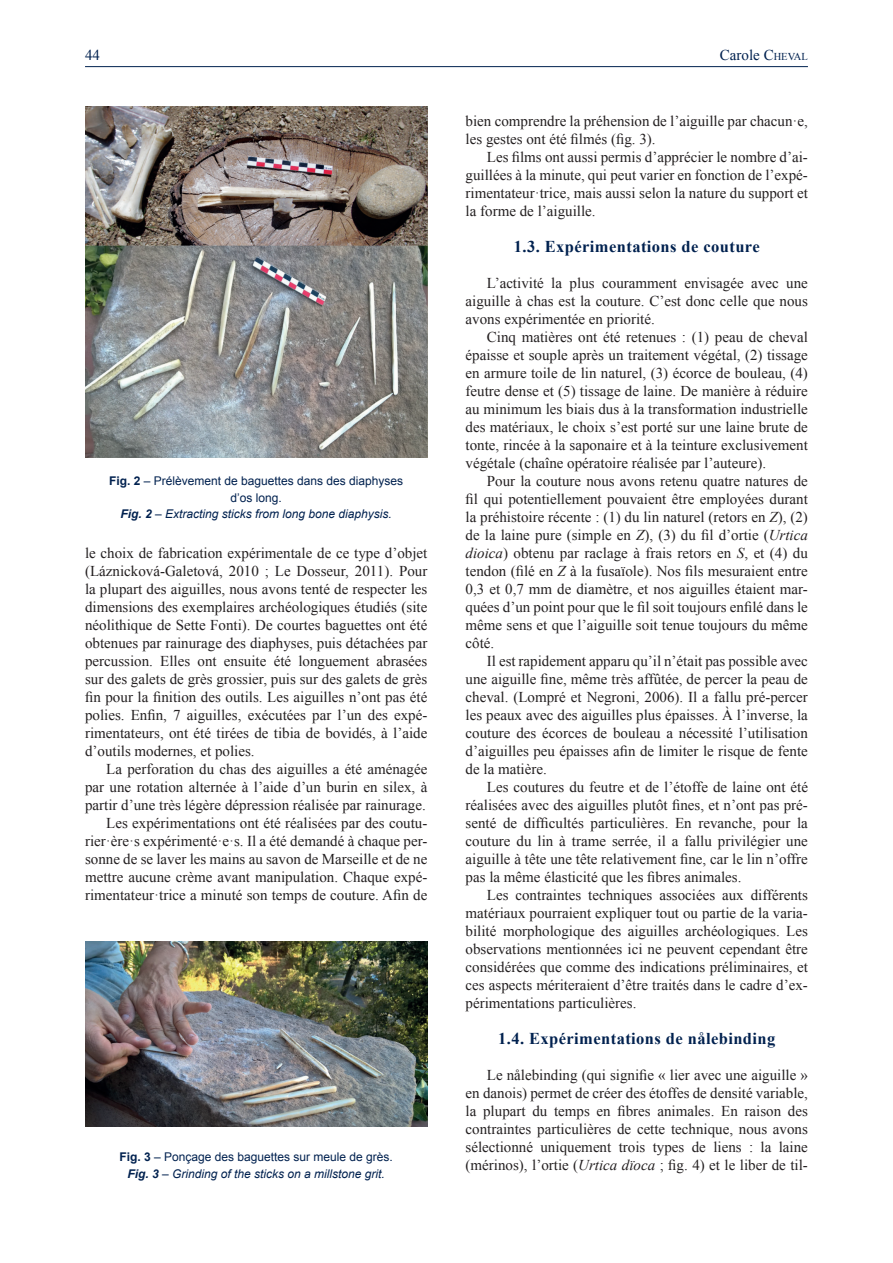
<style>
.page{position:relative;width:893px;height:1263px;background:#fff}
.page>*{position:absolute;margin:0;border:0;box-sizing:border-box;transform-origin:0 0}
.t1{font:700 16.5px "Times New Roman";letter-spacing:.025em;color:#00214f}
.t2{font:15px/18px "Times New Roman";color:#231f20;text-align:justify}
.t3{font:15px "Times New Roman";color:#00214f}
.t4{font:12px/16.5px "Arial";color:#00214f;text-align:center}
.t5{font:italic 12px/16.5px "Arial";color:#00214f;text-align:center}
.s1{font-style:inherit}
.s2{font-size:10.5px}
.s3{font-weight:700}
.s4{font-weight:700;font-style:italic}
.s5{font-style:italic}
.s6{font-weight:700;font-style:normal}
.s7{font-style:normal}
</style>
<div class="page">
<hr style="left:85px;top:66px;width:723px;height:1px;background:#00214f">
<img style="left:85px;top:106px;width:342px;height:351px">
<img style="left:85px;top:941px;width:342px;height:186px">
<p class="t3" style="left:85px;top:45px;width:16px">44</p>
<p class="t3" style="left:720px;top:45px;width:89px">Carole <span class="s1">C</span><span class="s2">HEVAL</span></p>
<p class="t4" style="left:109px;top:473px;width:296px"><span class="s3">Fig. 2</span> – Prélèvement de baguettes dans des diaphyses d’os long.<br><span class="s4">Fig. 2</span> <span class="s5">– Extracting sticks from long bone diaphysis.</span></p>
<p class="t2" style="left:85px;top:544px;width:344px">le choix de fabrication expérimentale de ce type d’objet (Láznicková-Galetová, 2010 ; Le Dosseur, 2011). Pour la plupart des aiguilles, nous avons tenté de respecter les dimensions des exemplaires archéologiques étudiés (site néolithique de Sette Fonti). De courtes baguettes ont été obtenues par rainurage des diaphyses, puis détachées par percussion. Elles ont ensuite été longuement abrasées sur des galets de grès grossier, puis sur des galets de grès fin pour la finition des outils. Les aiguilles n’ont pas été polies. Enfin, 7 aiguilles, exécutées par l’un des expé&shy;rimentateurs, ont été tirées de tibia de bovidés, à l’aide d’outils modernes, et polies.</p>
<p class="t2" style="left:85px;top:760px;width:344px;text-align:right">La perforation du chas des aiguilles a été aménagée par une rotation alternée à l’aide d’un burin en silex, à partir d’une très légère dépression réalisée par rainurage.<br>Les expérimentations ont été réalisées par des coutu&shy;rier·ère·s expérimenté·e·s. Il a été demandé à chaque per&shy;sonne de se laver les mains au savon de Marseille et de ne mettre aucune crème avant manipulation. Chaque expé&shy;rimentateur·trice a minuté son temps de couture. Afin de</p>
<p class="t5" style="left:119px;top:1149px;width:275px"><span class="s6">Fig. 3</span> <span class="s7">– Ponçage des baguettes sur meule de grès.<br></span><span class="s3">Fig. 3</span> – Grinding of the sticks on a millstone grit.</p>
<p class="t2" style="left:466px;top:112px;width:344px">bien comprendre la préhension de l’aiguille par chacun·e, les gestes ont été filmés (fig. 3).</p>
<p class="t2" style="left:466px;top:148px;width:344px;text-indent:21px">Les films ont aussi permis d’apprécier le nombre d’ai&shy;guillées à la minute, qui peut varier en fonction de l’expé&shy;rimentateur·trice, mais aussi selon la nature du support et la forme de l’aiguille.</p>
<p class="t1" style="left:514px;top:235px;width:247px">1.3. Expérimentations de couture</p>
<p class="t2" style="left:466px;top:274px;width:344px;text-indent:21px">L’activité la plus couramment envisagée avec une aiguille à chas est la couture. C’est donc celle que nous avons expérimentée en priorité.</p>
<p class="t2" style="left:466px;top:328px;width:344px;text-indent:21px">Cinq matières ont été retenues : (1) peau de cheval épaisse et souple après un traitement végétal, (2) tissage en armure toile de lin naturel, (3) écorce de bouleau, (4) feutre dense et (5) tissage de laine. De manière à réduire au minimum les biais dus à la transformation industrielle des matériaux, le choix s’est porté sur une laine brute de tonte, rincée à la saponaire et à la teinture exclusivement végétale (chaîne opératoire réalisée par l’auteure).</p>
<p class="t2" style="left:466px;top:472px;width:344px;text-indent:21px">Pour la couture nous avons retenu quatre natures de fil qui potentiellement pouvaient être employées durant la préhistoire récente : (1) du lin naturel (retors en <span class="s5">Z</span>), (2) de la laine pure (simple en <span class="s5">Z</span>), (3) du fil d’ortie (<span class="s5">Urtica dioica</span>) obtenu par raclage à frais retors en <span class="s5">S</span>, et (4) du tendon (filé en <span class="s5">Z</span> à la fusaïole). Nos fils mesuraient entre 0,3 et 0,7 mm de diamètre, et nos aiguilles étaient mar&shy;quées d’un point pour que le fil soit toujours enfilé dans le même sens et que l’aiguille soit tenue toujours du même côté.</p>
<p class="t2" style="left:466px;top:652px;width:344px;text-indent:21px">Il est rapidement apparu qu’il n’était pas possible avec une aiguille fine, même très affûtée, de percer la peau de cheval. (Lompré et Negroni, 2006). Il a fallu pré-percer les peaux avec des aiguilles plus épaisses. À l’inverse, la couture des écorces de bouleau a nécessité l’utilisation d’aiguilles peu épaisses afin de limiter le risque de fente de la matière.</p>
<p class="t2" style="left:466px;top:778px;width:344px;text-indent:21px">Les coutures du feutre et de l’étoffe de laine ont été réalisées avec des aiguilles plutôt fines, et n’ont pas pré&shy;senté de difficultés particulières. En revanche, pour la couture du lin à trame serrée, il a fallu privilégier une aiguille à tête une tête relativement fine, car le lin n’offre pas la même élasticité que les fibres animales.</p>
<p class="t2" style="left:466px;top:886px;width:344px;text-indent:21px">Les contraintes techniques associées aux différents matériaux pourraient expliquer tout ou partie de la varia&shy;bilité morphologique des aiguilles archéologiques. Les observations mentionnées ici ne peuvent cependant être considérées que comme des indications préliminaires, et ces aspects mériteraient d’être traités dans le cadre d’ex&shy;périmentations particulières.</p>
<p class="t1" style="left:498px;top:1027px;width:279px">1.4. Expérimentations de nålebinding</p>
<p class="t2" style="left:466px;top:1066px;width:344px;text-indent:21px">Le nålebinding (qui signifie « lier avec une aiguille » en danois) permet de créer des étoffes de densité variable, la plupart du temps en fibres animales. En raison des contraintes particulières de cette technique, nous avons sélectionné uniquement trois types de liens : la laine (mérinos), l’ortie (<span class="s5">Urtica dïoca</span> ; fig. 4) et le liber de til-</p>
</div>
